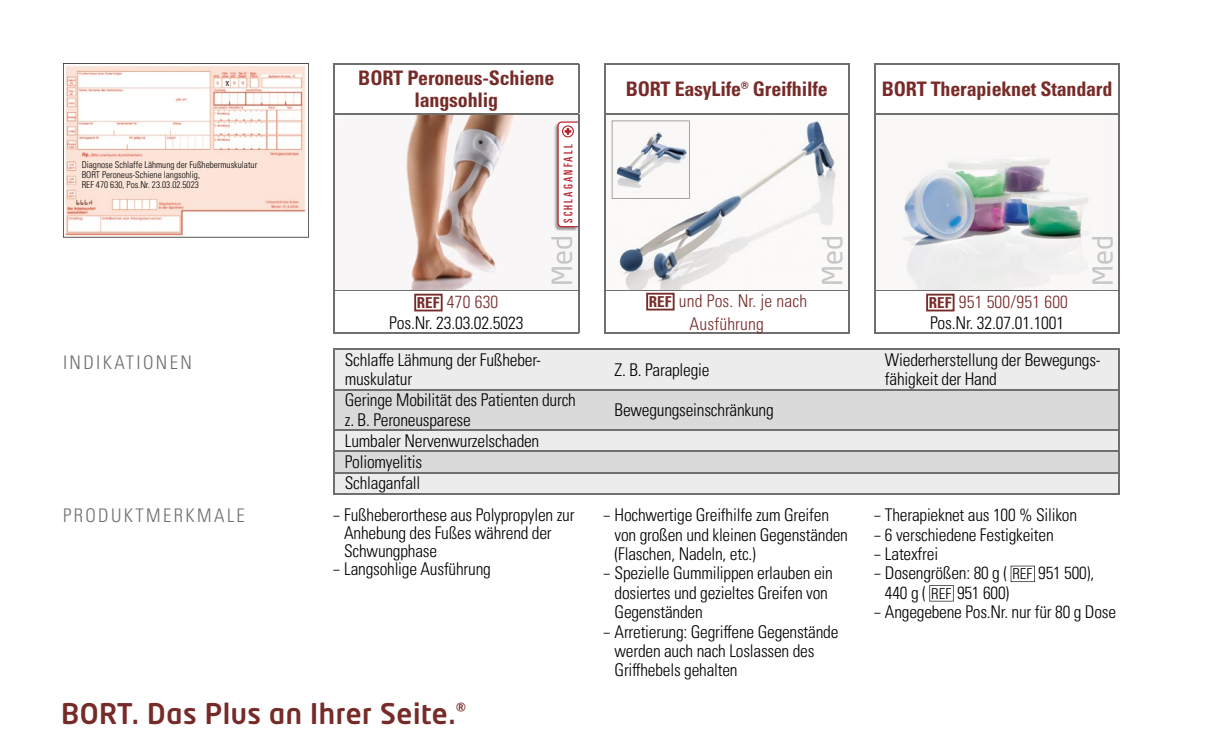
<style>
.page{position:relative;width:1205px;height:745px;background:#fff}
.page>*{position:absolute;margin:0;border:0;box-sizing:border-box;transform-origin:0 0}
.t1{font:500 28px "Neo Tech Pro";letter-spacing:.02em;color:#772b28}
.t2{font:27.5px "Neo Tech Std";color:#c5c6c6}
.t3{font:700 condensed 20px/22.5px "Univers LT Pro";letter-spacing:-.01em;color:#772b28;text-align:center}
.t4{font:300 condensed 18.75px "Univers LT Pro";letter-spacing:.125em;color:#6f6f6e}
.t5{font:300 condensed 17.5px/19.2px "Univers LT Pro";letter-spacing:-.01em;color:#000;scale:.7 1}
.t6{font:300 condensed 17.5px/19.2px "Univers LT Pro";letter-spacing:-.01em;color:#000}
.t7{font:300 condensed 17.5px/22.5px "Univers LT Pro";letter-spacing:.01em;color:#772b28;text-align:center}
.t8{font:12px "Univers LT Pro Ult Cond";letter-spacing:.19em;color:#b51d28}
.t9{font:300 condensed 10px "Univers LT Pro";color:#000;scale:.91 1}
.t10{font:300 condensed 9.5px/10px "Univers LT Pro";color:#000}
.s1{font-weight:700;font-size:15px;color:#772b28}
.s2{color:#772b28}
.s3{font-weight:700;font-size:15px}
.s4{font-size:15px}
</style>
<div class="page">
<img style="left:605px;top:114px;width:243px;height:176px">
<img style="left:335px;top:114px;width:243px;height:176px">
<img style="left:875px;top:114px;width:243px;height:176px">
<svg style="left:612px;top:120px;width:78px;height:78px"></svg>
<svg style="left:63px;top:63px;width:246px;height:174px"></svg>
<svg style="left:1010px;top:565px;width:25px;height:16px"></svg>
<svg style="left:929px;top:585px;width:24px;height:16px"></svg>
<hr style="left:333px;top:64px;width:2px;height:49px;background:#6f6f6e">
<hr style="left:333px;top:114px;width:2px;height:177px;background:#6f6f6e">
<hr style="left:578px;top:64px;width:1px;height:49px;background:#6f6f6e">
<hr style="left:578px;top:114px;width:1px;height:177px;background:#6f6f6e">
<hr style="left:333px;top:291px;width:2px;height:21px;background:#6f6f6e">
<hr style="left:335px;top:290px;width:243px;height:1px;background:#6f6f6e">
<hr style="left:333px;top:63px;width:246px;height:1px;background:#6f6f6e">
<hr style="left:333px;top:113px;width:246px;height:1px;background:#6f6f6e">
<hr style="left:333px;top:312px;width:2px;height:20px;background:#6f6f6e">
<svg style="left:578px;top:291px;width:1px;height:41px"></svg>
<hr style="left:333px;top:332px;width:246px;height:2px;background:#6f6f6e">
<svg style="left:414px;top:293px;width:29px;height:18px"></svg>
<hr style="left:604px;top:64px;width:1px;height:49px;background:#6f6f6e">
<hr style="left:604px;top:114px;width:1px;height:177px;background:#6f6f6e">
<hr style="left:848px;top:64px;width:1px;height:49px;background:#6f6f6e">
<hr style="left:848px;top:114px;width:1px;height:177px;background:#6f6f6e">
<hr style="left:604px;top:63px;width:245px;height:1px;background:#6f6f6e">
<hr style="left:604px;top:113px;width:245px;height:1px;background:#6f6f6e">
<hr style="left:605px;top:290px;width:243px;height:1px;background:#6f6f6e">
<hr style="left:604px;top:291px;width:1px;height:41px;background:#6f6f6e">
<hr style="left:848px;top:291px;width:1px;height:41px;background:#6f6f6e">
<hr style="left:604px;top:332px;width:245px;height:2px;background:#6f6f6e">
<svg style="left:646px;top:292px;width:28px;height:18px"></svg>
<hr style="left:874px;top:64px;width:1px;height:49px;background:#6f6f6e">
<hr style="left:874px;top:114px;width:1px;height:177px;background:#6f6f6e">
<hr style="left:1118px;top:64px;width:2px;height:49px;background:#6f6f6e">
<hr style="left:1118px;top:114px;width:2px;height:177px;background:#6f6f6e">
<hr style="left:1118px;top:291px;width:2px;height:21px;background:#6f6f6e">
<hr style="left:875px;top:290px;width:243px;height:1px;background:#6f6f6e">
<hr style="left:874px;top:63px;width:246px;height:1px;background:#6f6f6e">
<hr style="left:874px;top:113px;width:246px;height:1px;background:#6f6f6e">
<svg style="left:874px;top:291px;width:1px;height:41px"></svg>
<hr style="left:1118px;top:312px;width:2px;height:20px;background:#6f6f6e">
<hr style="left:874px;top:332px;width:246px;height:2px;background:#6f6f6e">
<svg style="left:926px;top:293px;width:28px;height:18px"></svg>
<div style="left:335px;top:349px;width:783px;height:143px;background:#ececed"></div>
<svg style="left:335px;top:390px;width:783px;height:81px;background:#dadada"></svg>
<hr style="left:333px;top:348px;width:271px;height:1px;background:#6f6f6e">
<hr style="left:333px;top:349px;width:2px;height:39px;background:#6f6f6e">
<hr style="left:604px;top:348px;width:270px;height:1px;background:#6f6f6e">
<hr style="left:874px;top:348px;width:246px;height:1px;background:#6f6f6e">
<hr style="left:1118px;top:349px;width:2px;height:39px;background:#6f6f6e">
<hr style="left:333px;top:388px;width:271px;height:2px;background:#6f6f6e">
<hr style="left:333px;top:390px;width:2px;height:39px;background:#6f6f6e">
<hr style="left:604px;top:388px;width:270px;height:2px;background:#6f6f6e">
<hr style="left:874px;top:388px;width:246px;height:2px;background:#6f6f6e">
<hr style="left:1118px;top:390px;width:2px;height:39px;background:#6f6f6e">
<hr style="left:333px;top:429px;width:271px;height:1px;background:#6f6f6e">
<hr style="left:333px;top:430px;width:2px;height:20px;background:#6f6f6e">
<hr style="left:604px;top:429px;width:270px;height:1px;background:#6f6f6e">
<hr style="left:874px;top:429px;width:246px;height:1px;background:#6f6f6e">
<hr style="left:1118px;top:430px;width:2px;height:20px;background:#6f6f6e">
<hr style="left:333px;top:450px;width:271px;height:1px;background:#6f6f6e">
<hr style="left:333px;top:451px;width:2px;height:20px;background:#6f6f6e">
<hr style="left:604px;top:450px;width:270px;height:1px;background:#6f6f6e">
<hr style="left:874px;top:450px;width:246px;height:1px;background:#6f6f6e">
<hr style="left:1118px;top:451px;width:2px;height:20px;background:#6f6f6e">
<hr style="left:333px;top:471px;width:271px;height:2px;background:#6f6f6e">
<svg style="left:333px;top:473px;width:2px;height:19px"></svg>
<hr style="left:604px;top:471px;width:270px;height:2px;background:#6f6f6e">
<hr style="left:874px;top:471px;width:246px;height:2px;background:#6f6f6e">
<svg style="left:1118px;top:473px;width:2px;height:19px"></svg>
<hr style="left:333px;top:492px;width:271px;height:2px;background:#6f6f6e">
<hr style="left:604px;top:492px;width:270px;height:2px;background:#6f6f6e">
<hr style="left:874px;top:492px;width:246px;height:2px;background:#6f6f6e">
<img style="left:554px;top:121px;width:24px;height:110px">
<svg style="left:557px;top:121px;width:21px;height:106px"></svg>
<p class="t9" style="left:226px;top:75px;width:5px">x</p>
<p class="t3" style="left:358px;top:66px;width:197px">BORT Peroneus-Schiene langsohlig</p>
<p class="t3" style="left:626px;top:77px;width:204px">BORT EasyLife® Greifhilfe</p>
<p class="t3" style="left:882px;top:77px;width:232px">BORT Therapieknet Standard</p>
<p class="t10" style="left:82px;top:159px;width:177px">Diagnose Schlaffe Lähmung der Fußhebermuskulatur<br>BORT Peroneus-Schiene langsohlig,<br>REF 470 630, Pos.Nr. 23.03.02.5023</p>
<p class="t8" style="left:560px;top:223px;width:80px;rotate:-90deg">SCHLAGANFALL</p>
<h2 class="t2" style="left:545px;top:286px;width:52px;rotate:-90deg">Med</h2>
<h2 class="t2" style="left:815px;top:286px;width:52px;rotate:-90deg">Med</h2>
<h2 class="t2" style="left:1086px;top:286px;width:52px;rotate:-90deg">Med</h2>
<p class="t6" style="left:389px;top:290px;width:136px;line-height:20.8px;text-align:center"><span class="s1">REF</span> <span class="s2">470 630<br></span>Pos.Nr. 23.03.02.5023</p>
<p class="t7" style="left:649px;top:289px;width:160px"><span class="s3">REF</span> und Pos. Nr. je nach<br>Ausführung</p>
<p class="t6" style="left:929px;top:290px;width:141px;line-height:20.8px"><span class="s1">REF</span> <span class="s2">951 500/951 600<br></span>Pos.Nr. 32.07.01.1001</p>
<p class="t4" style="left:63px;top:349px;width:130px">INDIKATIONEN</p>
<p class="t6" style="left:345px;top:349px;width:198px">Schlaffe Lähmung der Fußheber&shy;muskulatur</p>
<p class="t6" style="left:614px;top:358px;width:96px">Z. B. Paraplegie</p>
<p class="t6" style="left:885px;top:349px;width:217px">Wiederherstellung der Bewegungs&shy;fähigkeit der Hand</p>
<p class="t6" style="left:345px;top:389px;width:233px">Geringe Mobilität des Patienten durch z. B. Peroneusparese</p>
<p class="t6" style="left:614px;top:399px;width:161px">Bewegungseinschränkung</p>
<p class="t6" style="left:345px;top:429px;width:196px;line-height:21.2px">Lumbaler Nervenwurzelschaden<br>Poliomyelitis<br>Schlaganfall</p>
<p class="t4" style="left:63px;top:502px;width:183px">PRODUKTMERKMALE</p>
<p class="t5" style="left:344px;top:504px;width:331px;line-height:18px;text-indent:-11px">– Fußheberorthese aus Polypropylen zur<br>Anhebung des Fußes während der<br>Schwungphase</p>
<p class="t5" style="left:333px;top:558px;width:226px">– Langsohlige Ausführung</p>
<p class="t5" style="left:614px;top:504px;width:335px;text-indent:-11px">– Hochwertige Greifhilfe zum Greifen von großen und kleinen Gegenständen (Flaschen, Nadeln, etc.)</p>
<p class="t5" style="left:614px;top:562px;width:313px;text-indent:-11px">– Spezielle Gummilippen erlauben ein dosiertes und gezieltes Greifen von<br>Gegenständen</p>
<p class="t5" style="left:614px;top:620px;width:321px;text-indent:-11px">– Arretierung: Gegriffene Gegenstände werden auch nach Loslassen des<br>Griffhebels gehalten</p>
<p class="t5" style="left:874px;top:504px;width:291px">– Therapieknet aus 100 % Silikon</p>
<p class="t5" style="left:874px;top:523px;width:258px">– 6 verschiedene Festigkeiten</p>
<p class="t5" style="left:874px;top:543px;width:93px">– Latexfrei</p>
<p class="t5" style="left:885px;top:562px;width:300px;text-indent:-11px">– Dosengrößen: 80 g ( <span class="s4">REF</span> 951 500),<br>440 g ( <span class="s4">REF</span> 951 600)</p>
<p class="t5" style="left:874px;top:601px;width:347px">– Angegebene Pos.Nr. nur für 80 g Dose</p>
<h1 class="t1" style="left:61px;top:695px;width:406px">BORT. Das Plus an Ihrer Seite.<sup>®</sup></h1>
</div>
